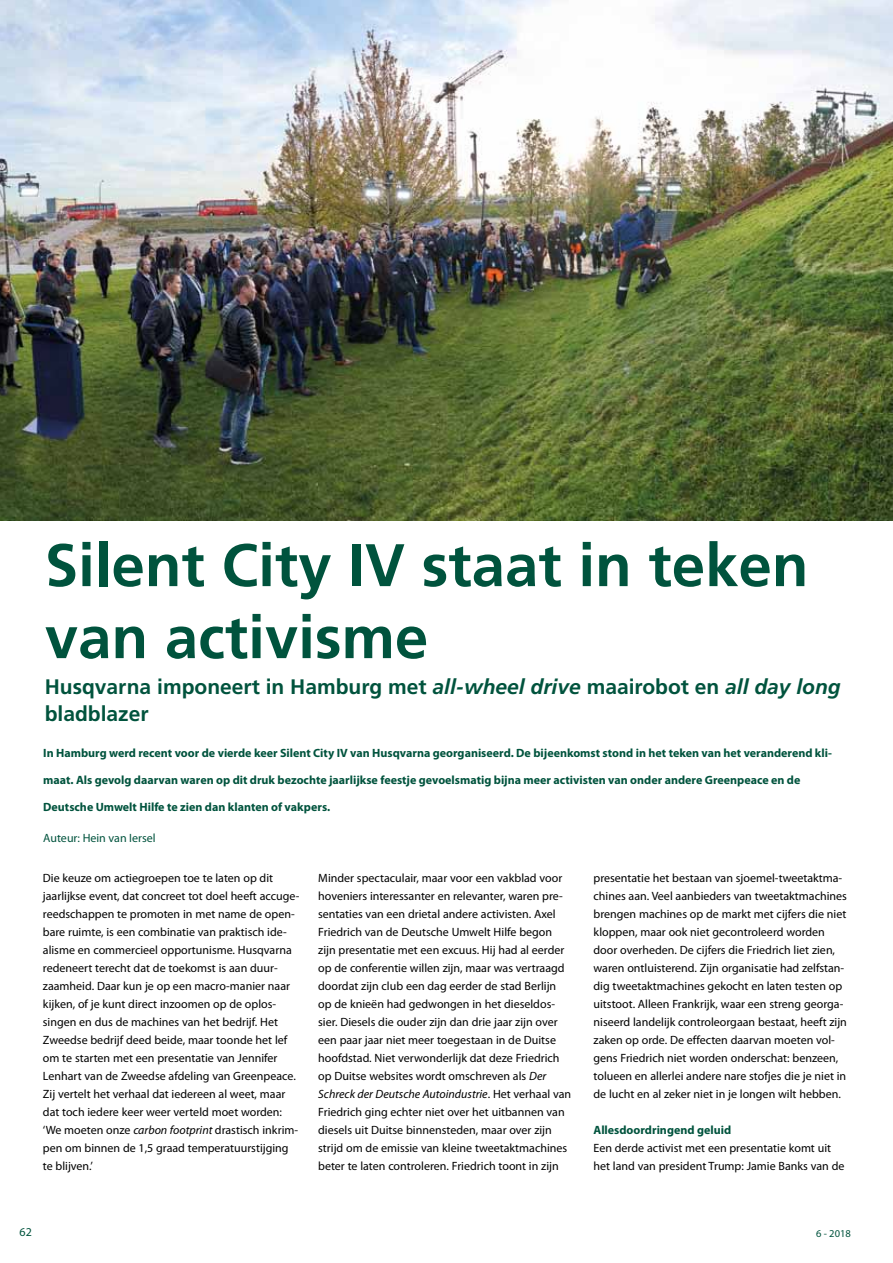
<style>
.page{position:relative;width:893px;height:1263px;background:#fff}
.page>*{position:absolute;margin:0;border:0;box-sizing:border-box;transform-origin:0 0}
.t1{font:700 60px/72px "Frutiger";color:#00533d}
.t2{font:700 21px/27px "Frutiger";color:#00533d}
.t3{font:12px/18px "Myriad Pro";color:#000}
.t4{font:700 12px "Myriad Pro";color:#00533d}
.t5{font:12px "Myriad Pro";color:#00533d}
.t6{font:10.5px "Myriad Pro";color:#00533d}
.s1{font-style:italic}
</style>
<div class="page">
<img style="left:0;top:0;width:893px;height:521px">
<h1 class="t1" style="left:45px;top:529px;width:765px">Silent City IV staat in teken van activisme</h1>
<h2 class="t2" style="left:45px;top:673px;width:797px">Husqvarna imponeert in Hamburg met <span class="s1">all-wheel drive</span> maairobot en <span class="s1">all day long </span>bladblazer</h2>
<p class="t4" style="left:43px;top:745px;width:790px">In Hamburg werd recent voor de vierde keer Silent City IV van Husqvarna georganiseerd. De bijeenkomst stond in het teken van het veranderend kli-</p>
<p class="t4" style="left:43px;top:772px;width:759px">maat. Als gevolg daarvan waren op dit druk bezochte jaarlijkse feestje gevoelsmatig bijna meer activisten van onder andere Greenpeace en de</p>
<p class="t4" style="left:43px;top:799px;width:288px">Deutsche Umwelt Hilfe te zien dan klanten of vakpers.</p>
<p class="t5" style="left:43px;top:831px;width:114px">Auteur: Hein van Iersel</p>
<p class="t3" style="left:43px;top:869px;width:258px">Die keuze om actiegroepen toe te laten op dit jaarlijkse event, dat concreet tot doel heeft accuge&shy;reedschappen te promoten in met name de open&shy;bare ruimte, is een combinatie van praktisch ide&shy;alisme en commercieel opportunisme. Husqvarna redeneert terecht dat de toekomst is aan duur&shy;zaamheid. Daar kun je op een macro-manier naar kijken, of je kunt direct inzoomen op de oplos&shy;singen en dus de machines van het bedrijf. Het Zweedse bedrijf deed beide, maar toonde het lef om te starten met een presentatie van Jennifer Lenhart van de Zweedse afdeling van Greenpeace.<br>Zij vertelt het verhaal dat iedereen al weet, maar dat toch iedere keer weer verteld moet worden: ‘We moeten onze <span class="s1">carbon footprint</span> drastisch inkrim&shy;pen om binnen de 1,5 graad temperatuurstijging te blijven.’</p>
<p class="t3" style="left:318px;top:869px;width:255px">Minder spectaculair, maar voor een vakblad voor hoveniers interessanter en relevanter, waren pre&shy;sentaties van een drietal andere activisten. Axel Friedrich van de Deutsche Umwelt Hilfe begon zijn presentatie met een excuus. Hij had al eerder op de conferentie willen zijn, maar was vertraagd doordat zijn club een dag eerder de stad Berlijn op de knieën had gedwongen in het dieseldos&shy;sier. Diesels die ouder zijn dan drie jaar zijn over een paar jaar niet meer toegestaan in de Duitse hoofdstad. Niet verwonderlijk dat deze Friedrich op Duitse websites wordt omschreven als <span class="s1">Der Schreck der Deutsche Autoindustrie</span>. Het verhaal van Friedrich ging echter niet over het uitbannen van diesels uit Duitse binnensteden, maar over zijn strijd om de emissie van kleine tweetaktmachines beter te laten controleren. Friedrich toont in zijn</p>
<p class="t3" style="left:593px;top:869px;width:255px">presentatie het bestaan van sjoemel-tweetaktma&shy;chines aan. Veel aanbieders van tweetaktmachines brengen machines op de markt met cijfers die niet kloppen, maar ook niet gecontroleerd worden door overheden. De cijfers die Friedrich liet zien, waren ontluisterend. Zijn organisatie had zelfstan&shy;dig tweetaktmachines gekocht en laten testen op uitstoot. Alleen Frankrijk, waar een streng georga&shy;niseerd landelijk controleorgaan bestaat, heeft zijn zaken op orde. De effecten daarvan moeten vol&shy;gens Friedrich niet worden onderschat: benzeen, tolueen en allerlei andere nare stofjes die je niet in de lucht en al zeker niet in je longen wilt hebben.</p>
<p class="t4" style="left:593px;top:1122px;width:139px">Allesdoordringend geluid</p>
<p class="t3" style="left:593px;top:1139px;width:252px">Een derde activist met een presentatie komt uit het land van president Trump: Jamie Banks van de</p>
<p class="t5" style="left:20px;top:1224px;width:14px">62</p>
<p class="t6" style="left:816px;top:1227px;width:36px">6 - 2018</p>
</div>
